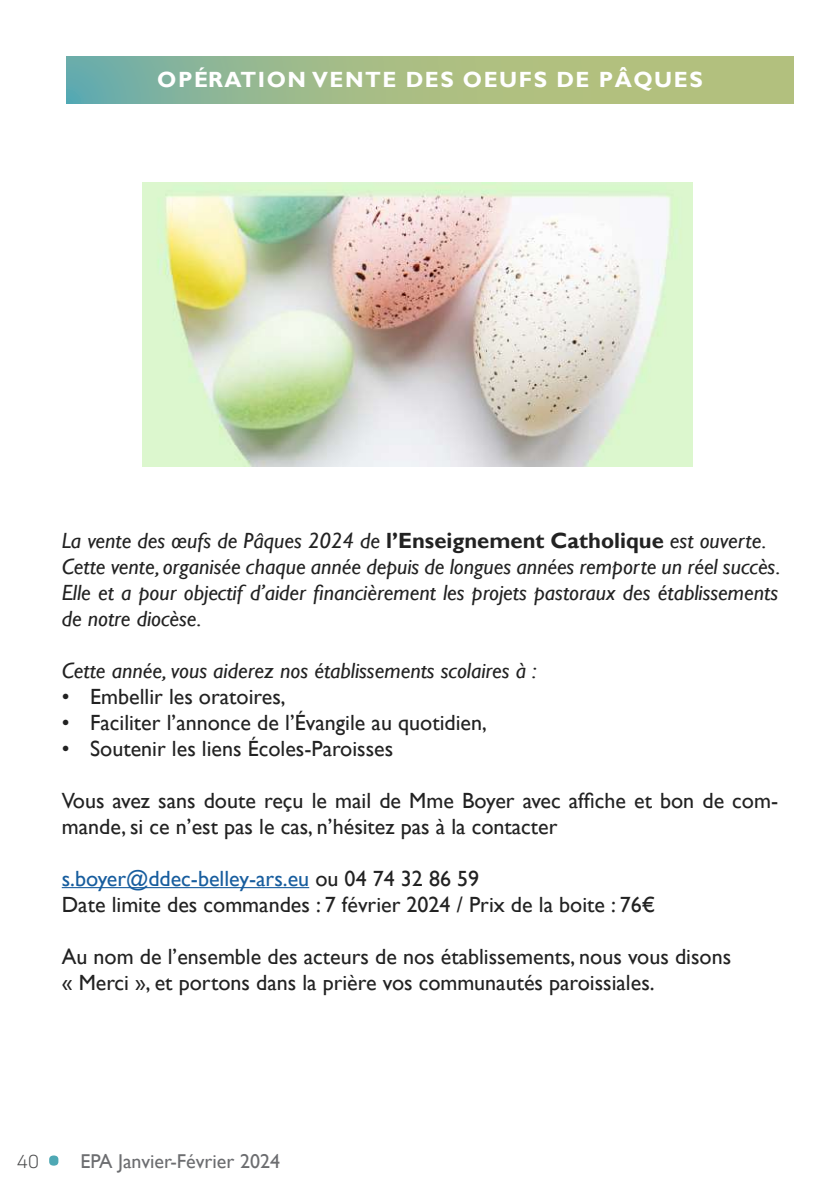
<style>
.page{position:relative;width:840px;height:1191px;background:#fff}
.page>*{position:absolute;margin:0;border:0;box-sizing:border-box;transform-origin:0 0}
.t1{font:22px/26px "Gill Sans";color:#222}
.t2{font:italic 22px/26px "Gill Sans";color:#222}
.t3{font:700 22px "Gill Sans";letter-spacing:.07em;color:#fff}
.t4{font:20px "Gill Sans";color:#6c6d70}
.s1{font-weight:700;font-style:normal}
.s2{color:#175d9e}
.s3{font-family:"Sofia Sans";font-weight:300;color:#4b4c4d}
.s4{font-family:"Sofia Sans";font-weight:300;font-size:72px;color:#4ea8b4}
</style>
<div class="page">
<svg style="left:67px;top:57px;width:725px;height:46px;background:#a0bb89"></svg>
<hr style="left:62px;top:887px;width:247px;height:1px;background:#175d9e">
<img style="left:142px;top:183px;width:550px;height:283px">
<p class="t3" style="left:157px;top:67px;width:546px">OPÉRATION VENTE DES OEUFS DE PÂQUES</p>
<p class="t2" style="left:62px;top:528px;width:719px">La vente des œufs de Pâques 2024 de <span class="s1">l’Enseignement Catholique</span> est ouverte.<br>Cette vente, organisée chaque année depuis de longues années remporte un réel succès.<br>Elle et a pour objectif d’aider financièrement les projets pastoraux des établissements de notre diocèse.</p>
<p class="t2" style="left:62px;top:658px;width:476px">Cette année, vous aiderez nos établissements scolaires à :</p>
<p class="t1" style="left:62px;top:684px;width:225px">• Embellir les oratoires,</p>
<p class="t1" style="left:62px;top:710px;width:426px">• Faciliter l’annonce de l’Évangile au quotidien,</p>
<p class="t1" style="left:62px;top:736px;width:333px">• Soutenir les liens Écoles-Paroisses</p>
<p class="t1" style="left:62px;top:788px;width:717px">Vous avez sans doute reçu le mail de Mme Boyer avec affiche et bon de com&shy;mande, si ce n’est pas le cas, n’hésitez pas à la contacter</p>
<p class="t1" style="left:62px;top:866px;width:594px"><span class="s2">s.boyer@ddec-belley-ars.eu</span> ou 04 74 32 86 59<br>Date limite des commandes : 7 février 2024 / Prix de la boite : 76€</p>
<p class="t1" style="left:62px;top:944px;width:670px">Au nom de l’ensemble des acteurs de nos établissements, nous vous disons « Merci », et portons dans la prière vos communautés paroissiales.</p>
<p class="t4" style="left:17px;top:1149px;width:264px"><span class="s3">40</span> <span class="s4">•</span> EPA Janvier-Février 2024</p>
</div>
